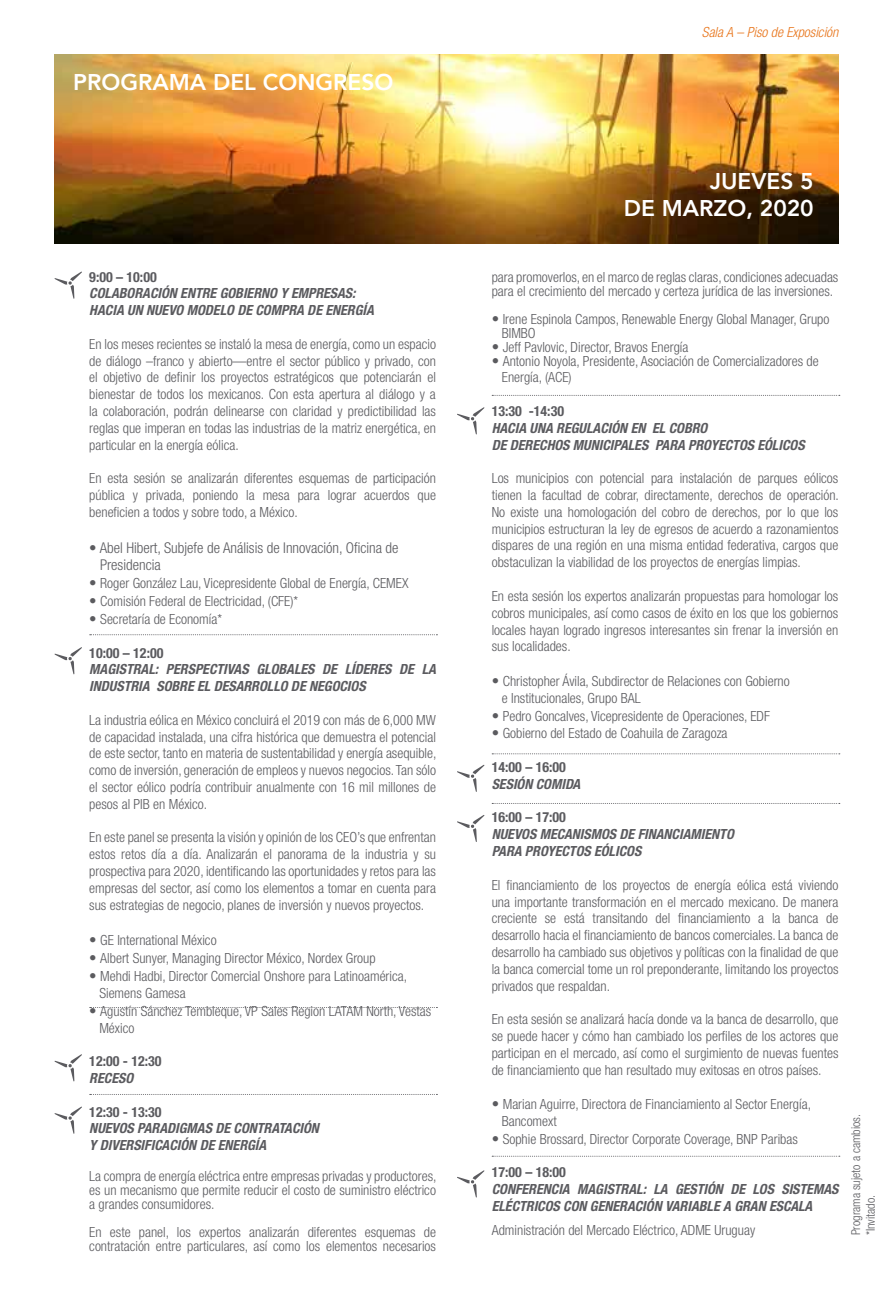
<style>
.page{position:relative;width:893px;height:1290px;background:#fff}
.page>*{position:absolute;margin:0;border:0;box-sizing:border-box;transform-origin:0 0}
.t1{font:800 22.75px/27.3px "Avenir";color:#fff;text-align:right}
.t2{font:300 condensed 14.88px/17.8px "Helvetica Neue LT Std";color:#5b5b5f}
.t3{font:300 condensed 14px/16.8px "Helvetica Neue LT Std";color:#5b5b5f;text-align:justify}
.t4{font:italic 700 condensed 14px/16.8px "Helvetica Neue LT Std";color:#5b5b5f}
.t5{font:700 condensed 14px "Helvetica Neue LT Std";color:#5b5b5f}
.t6{font:italic 300 condensed 14px "Helvetica Neue LT Std";color:#e8751b}
.t7{font:300 condensed 12.25px/14.7px "Helvetica Neue LT Std";color:#5b5b5f}
.s1{font-size:14.88px}
</style>
<div class="page">
<img style="left:55px;top:55px;width:783px;height:188px">
<svg style="left:55px;top:272px;width:27px;height:27px"></svg>
<svg style="left:457px;top:407px;width:27px;height:27px"></svg>
<svg style="left:457px;top:765px;width:27px;height:27px"></svg>
<svg style="left:457px;top:815px;width:27px;height:27px"></svg>
<svg style="left:457px;top:1170px;width:27px;height:27px"></svg>
<svg style="left:55px;top:647px;width:27px;height:27px"></svg>
<svg style="left:55px;top:1054px;width:27px;height:27px"></svg>
<svg style="left:55px;top:1106px;width:27px;height:28px"></svg>
<svg style="left:90px;top:634px;width:347px;height:1px"></svg>
<svg style="left:492px;top:395px;width:348px;height:1px"></svg>
<svg style="left:492px;top:753px;width:348px;height:1px"></svg>
<svg style="left:492px;top:803px;width:348px;height:1px"></svg>
<svg style="left:492px;top:1156px;width:348px;height:1px"></svg>
<svg style="left:90px;top:1007px;width:347px;height:1px"></svg>
<svg style="left:90px;top:1094px;width:347px;height:1px"></svg>
<h1 class="t1" style="left:73px;top:68px;width:322px">PROGRAMA DEL CONGRESO</h1>
<p class="t5" style="left:89px;top:268px;width:69px">9:00 – 10:00</p>
<p class="t4" style="left:89px;top:285px;width:286px">COLABORACIÓN ENTRE GOBIERNO Y EMPRESAS:<br>HACIA UN NUEVO MODELO DE COMPRA DE ENERGÍA</p>
<p class="t3" style="left:89px;top:335px;width:348px">En los meses recientes se instaló la mesa de energía, como un espacio de diálogo –franco y abierto—entre el sector público y privado, con el objetivo de definir los proyectos estratégicos que potenciarán el bienestar de todos los mexicanos. Con esta apertura al diálogo y a la colaboración, podrán delinearse con claridad y predictibilidad las reglas que imperan en todas las industrias de la matriz energética, en particular en la energía eólica.</p>
<p class="t3" style="left:89px;top:470px;width:348px">En esta sesión se analizarán diferentes esquemas de participación pública y privada, poniendo la mesa para lograr acuerdos que beneficien a todos y sobre todo, a México.</p>
<p class="t2" style="left:100px;top:538px;width:300px;text-indent:-11px">• Abel Hibert, Subjefe de Análisis de Innovación, Oficina de<br>Presidencia</p>
<p class="t3" style="left:89px;top:575px;width:321px"><span class="s1">•</span> Roger González Lau, Vicepresidente Global de Energía, CEMEX</p>
<p class="t3" style="left:89px;top:593px;width:210px"><span class="s1">•</span> Comisión Federal de Electricidad, (CFE)*</p>
<p class="t3" style="left:89px;top:610px;width:134px"><span class="s1">•</span> Secretaría de Economía*</p>
<p class="t5" style="left:89px;top:644px;width:76px">10:00 – 12:00</p>
<p class="t4" style="left:89px;top:661px;width:348px">MAGISTRAL: PERSPECTIVAS GLOBALES DE LÍDERES DE LA<br>INDUSTRIA SOBRE EL DESARROLLO DE NEGOCIOS</p>
<p class="t3" style="left:89px;top:711px;width:349px">La industria eólica en México concluirá el 2019 con más de 6,000 MW de capacidad instalada, una cifra histórica que demuestra el potencial de este sector, tanto en materia de sustentabilidad y energía asequible, como de inversión, generación de empleos y nuevos negocios. Tan sólo el sector eólico podría contribuir anualmente con 16 mil millones de pesos al PIB en México.</p>
<p class="t3" style="left:89px;top:829px;width:348px">En este panel se presenta la visión y opinión de los CEO’s que enfrentan estos retos día a día. Analizarán el panorama de la industria y su prospectiva para 2020, identificando las oportunidades y retos para las empresas del sector, así como los elementos a tomar en cuenta para sus estrategias de negocio, planes de inversión y nuevos proyectos.</p>
<p class="t3" style="left:89px;top:932px;width:129px"><span class="s1">•</span> GE International México</p>
<p class="t3" style="left:89px;top:950px;width:288px"><span class="s1">•</span> Albert Sunyer, Managing Director México, Nordex Group</p>
<p class="t3" style="left:99px;top:967px;width:309px;text-indent:-10px"><span class="s1">•</span> Mehdi Hadbi, Director Comercial Onshore para Latinoamérica,<br>Siemens Gamesa</p>
<p class="t3" style="left:99px;top:1002px;width:333px;text-indent:-10px"><span class="s1">•</span> Agustín Sánchez Tembleque, VP Sales Region LATAM North, Vestas<br>México</p>
<p class="t5" style="left:89px;top:1052px;width:74px">12:00 - 12:30</p>
<p class="t4" style="left:89px;top:1070px;width:45px">RECESO</p>
<p class="t5" style="left:89px;top:1103px;width:74px">12:30 - 13:30</p>
<p class="t4" style="left:89px;top:1120px;width:231px">NUEVOS PARADIGMAS DE CONTRATACIÓN<br>Y DIVERSIFICACIÓN DE ENERGÍA</p>
<p class="t3" style="left:89px;top:1169px;width:349px;line-height:14px">La compra de energía eléctrica entre empresas privadas y productores, es un mecanismo que permite reducir el costo de suministro eléctrico a grandes consumidores.</p>
<p class="t3" style="left:89px;top:1225px;width:348px;line-height:14px">En este panel, los expertos analizarán diferentes esquemas de contratación entre particulares, así como los elementos necesarios</p>
<p class="t6" style="left:702px;top:25px;width:138px">Sala A – Piso de Exposición</p>
<h1 class="t1" style="left:624px;top:167px;width:191px">JUEVES 5<br>DE MARZO, 2020</h1>
<p class="t3" style="left:492px;top:270px;width:348px;line-height:14px">para promoverlos, en el marco de reglas claras, condiciones adecuadas para el crecimiento del mercado y certeza jurídica de las inversiones.</p>
<p class="t3" style="left:502px;top:312px;width:329px;line-height:14px;text-indent:-10px"><span class="s1">•</span> Irene Espinola Campos, Renewable Energy Global Manager, Grupo<br>BIMBO</p>
<p class="t3" style="left:492px;top:338px;width:198px"><span class="s1">•</span> Jeff Pavlovic, Director, Bravos Energía</p>
<p class="t3" style="left:502px;top:352px;width:318px;text-indent:-10px"><span class="s1">•</span> Antonio Noyola, Presidente, Asociación de Comercializadores de<br>Energía, (ACE)</p>
<p class="t5" style="left:492px;top:403px;width:74px">13:30 -14:30</p>
<p class="t4" style="left:492px;top:420px;width:314px">HACIA UNA REGULACIÓN EN EL COBRO<br>DE DERECHOS MUNICIPALES PARA PROYECTOS EÓLICOS</p>
<p class="t3" style="left:492px;top:470px;width:349px">Los municipios con potencial para instalación de parques eólicos tienen la facultad de cobrar, directamente, derechos de operación.<br>No existe una homologación del cobro de derechos, por lo que los municipios estructuran la ley de egresos de acuerdo a razonamientos dispares de una región en una misma entidad federativa, cargos que obstaculizan la viabilidad de los proyectos de energías limpias.</p>
<p class="t3" style="left:492px;top:587px;width:348px">En esta sesión los expertos analizarán propuestas para homologar los cobros municipales, así como casos de éxito en los que los gobiernos locales hayan logrado ingresos interesantes sin frenar la inversión en sus localidades.</p>
<p class="t3" style="left:502px;top:672px;width:289px;text-indent:-10px"><span class="s1">•</span> Christopher Ávila, Subdirector de Relaciones con Gobierno e Institucionales, Grupo BAL</p>
<p class="t3" style="left:492px;top:707px;width:280px"><span class="s1">•</span> Pedro Goncalves, Vicepresidente de Operaciones, EDF</p>
<p class="t3" style="left:492px;top:725px;width:237px"><span class="s1">•</span> Gobierno del Estado de Coahuila de Zaragoza</p>
<p class="t5" style="left:492px;top:758px;width:76px">14:00 – 16:00</p>
<p class="t4" style="left:492px;top:776px;width:90px">SESIÓN COMIDA</p>
<p class="t5" style="left:492px;top:809px;width:76px">16:00 – 17:00</p>
<p class="t4" style="left:492px;top:826px;width:244px">NUEVOS MECANISMOS DE FINANCIAMIENTO<br>PARA PROYECTOS EÓLICOS</p>
<p class="t3" style="left:492px;top:876px;width:348px">El financiamiento de los proyectos de energía eólica está viviendo una importante transformación en el mercado mexicano. De manera creciente se está transitando del financiamiento a la banca de desarrollo hacia el financiamiento de bancos comerciales. La banca de desarrollo ha cambiado sus objetivos y políticas con la finalidad de que la banca comercial tome un rol preponderante, limitando los proyectos privados que respaldan.</p>
<p class="t3" style="left:492px;top:1010px;width:348px">En esta sesión se analizará hacía donde va la banca de desarrollo, que se puede hacer y cómo han cambiado los perfiles de los actores que participan en el mercado, así como el surgimiento de nuevas fuentes de financiamiento que han resultado muy exitosas en otros países.</p>
<p class="t3" style="left:502px;top:1096px;width:311px;text-indent:-10px"><span class="s1">•</span> Marian Aguirre, Directora de Financiamiento al Sector Energía,<br>Bancomext</p>
<p class="t3" style="left:492px;top:1130px;width:308px"><span class="s1">•</span> Sophie Brossard, Director Corporate Coverage, BNP Paribas</p>
<p class="t5" style="left:492px;top:1164px;width:76px">17:00 – 18:00</p>
<p class="t4" style="left:492px;top:1181px;width:348px">CONFERENCIA MAGISTRAL: LA GESTIÓN DE LOS SISTEMAS<br>ELÉCTRICOS CON GENERACIÓN VARIABLE A GRAN ESCALA</p>
<p class="t3" style="left:492px;top:1221px;width:265px">Administración del Mercado Eléctrico, ADME Uruguay</p>
<p class="t7" style="left:848px;top:1235px;width:123px;rotate:-90deg">Programa sujeto a cambios. *Invitado.</p>
</div>
